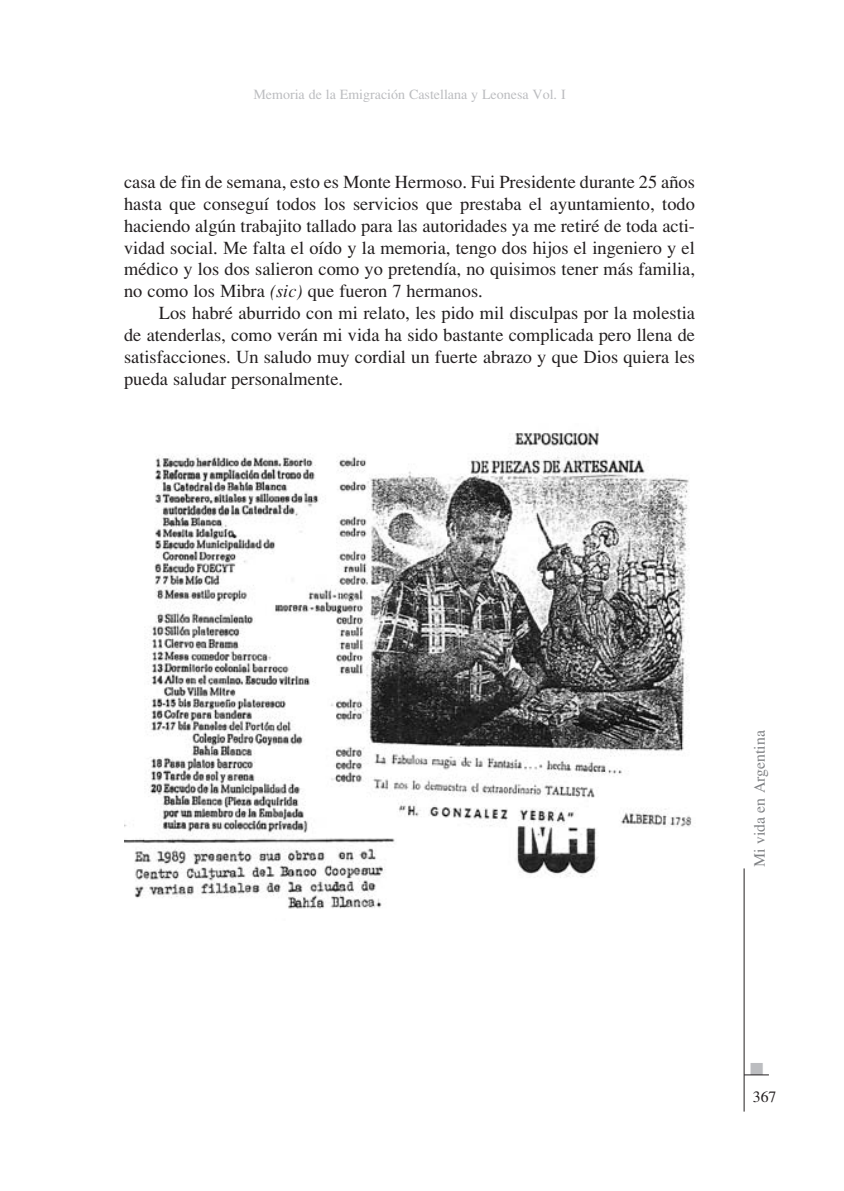
<style>
.page{position:relative;width:844px;height:1191px;background:#fff}
.page>*{position:absolute;margin:0;border:0;box-sizing:border-box;transform-origin:0 0}
.t1{font:18.38px/21.9px "Times";color:#231f20;text-align:justify}
.t2{font:17.5px "Zapf Dingbats ITC";color:#bcbdc0}
.t3{font:15.75px "Times";color:#808285}
.t4{font:15.75px "Times";color:#231f20}
.t5{font:14px "Times";color:#bcbdc0}
.s1{font-style:italic}
</style>
<div class="page">
<svg style="left:744px;top:1074px;width:24px;height:1px"></svg>
<hr style="left:743px;top:868px;width:1px;height:243px;background:#231f20">
<img style="left:124px;top:432px;width:568px;height:477px">
<p class="t5" style="left:253px;top:86px;width:313px">Memoria de la Emigración Castellana y Leonesa Vol. I</p>
<p class="t1" style="left:124px;top:171px;width:572px">casa de fin de semana, esto es Monte Hermoso. Fui Presidente durante 25 años hasta que conseguí todos los servicios que prestaba el ayuntamiento, todo haciendo algún trabajito tallado para las autoridades ya me retiré de toda acti&shy;vidad social. Me falta el oído y la memoria, tengo dos hijos el ingeniero y el médico y los dos salieron como yo pretendía, no quisimos tener más familia, no como los Mibra <span class="s1">(sic)</span> que fueron 7 hermanos.</p>
<p class="t1" style="left:124px;top:302px;width:572px;text-indent:35px">Los habré aburrido con mi relato, les pido mil disculpas por la molestia de atenderlas, como verán mi vida ha sido bastante complicada pero llena de satisfacciones. Un saludo muy cordial un fuerte abrazo y que Dios quiera les pueda saludar personalmente.</p>
<p class="t3" style="left:750px;top:866px;width:138px;rotate:-90deg">Mi vida en Argentina</p>
<p class="t2" style="left:750px;top:1060px;width:15px">■</p>
<p class="t4" style="left:752px;top:1087px;width:25px">367</p>
</div>
